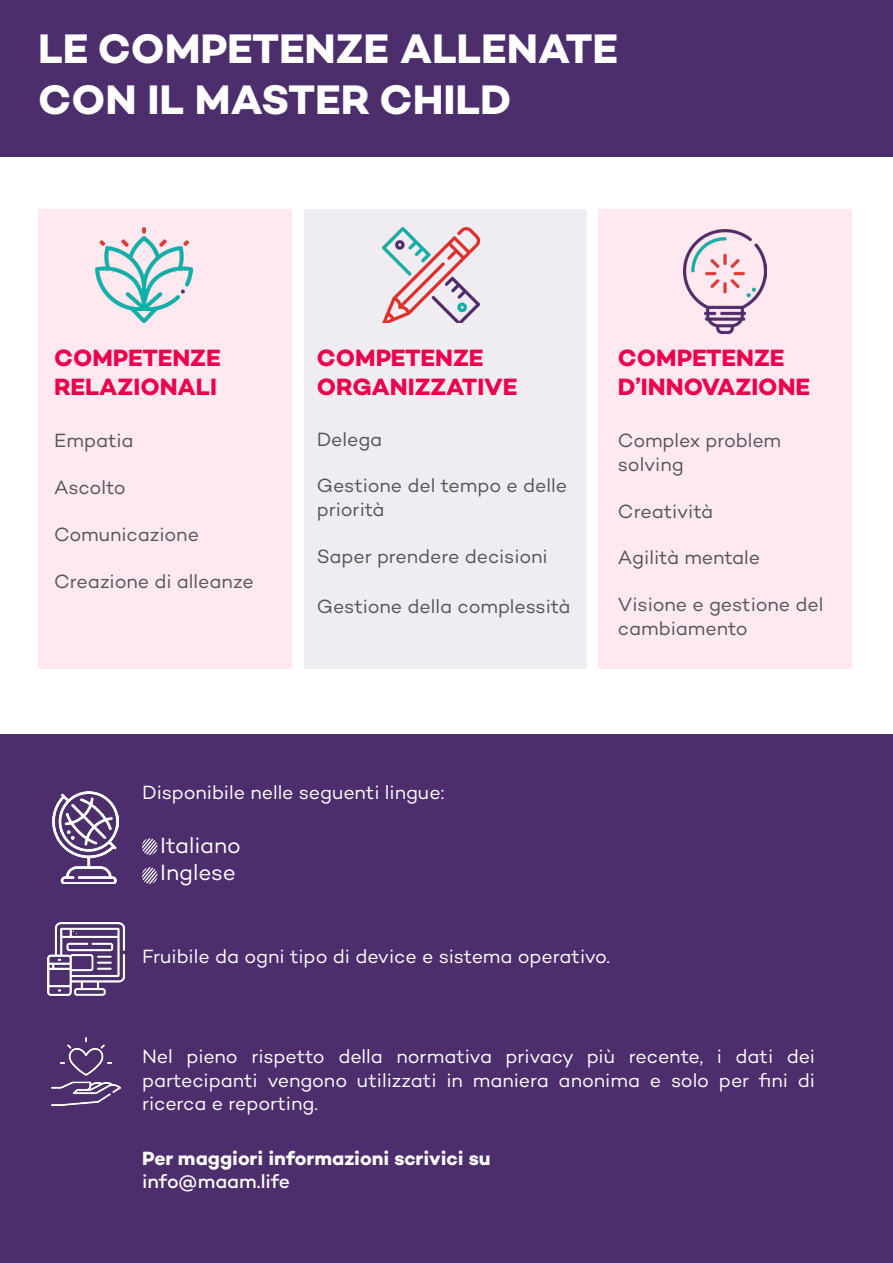
<style>
.page{position:relative;width:893px;height:1263px;background:#fff}
.page>*{position:absolute;margin:0;border:0;box-sizing:border-box;transform-origin:0 0}
.t1{font:700 42px/50.4px "Campton";color:#fff}
.t2{font:700 24px/28.8px "Campton";color:#ec004b}
.t3{font:22.5px/27px "Campton";color:#fff}
.t4{font:19.5px/23.4px "Campton";color:#fff;text-align:justify}
.t5{font:19.5px/23.4px "Campton";letter-spacing:-.005em;color:#54555a}
.t6{font:700 19.5px "Campton";color:#fff}
.t7{font:500 19.5px "Campton";color:#fff}
</style>
<div class="page">
<div style="left:598px;top:210px;width:254px;height:459px;background:#fde9ef"></div>
<div style="left:304px;top:210px;width:283px;height:459px;background:#efecf2"></div>
<div style="left:38px;top:210px;width:254px;height:459px;background:#fde9ef"></div>
<div style="left:0;top:0;width:893px;height:156px;background:#4d2e6d"></div>
<img style="left:95px;top:227px;width:98px;height:95px">
<img style="left:382px;top:227px;width:98px;height:95px">
<img style="left:684px;top:230px;width:83px;height:104px">
<div style="left:0;top:734px;width:893px;height:529px;background:#4d2e6d"></div>
<svg style="left:142px;top:838px;width:15px;height:17px"></svg>
<svg style="left:142px;top:867px;width:15px;height:17px"></svg>
<img style="left:47px;top:923px;width:78px;height:73px">
<img style="left:53px;top:792px;width:66px;height:92px">
<img style="left:52px;top:1037px;width:68px;height:68px">
<h1 class="t1" style="left:38px;top:23px;width:581px">LE COMPETENZE ALLENATE<br>CON IL MASTER CHILD</h1>
<p class="t2" style="left:54px;top:343px;width:168px">COMPETENZE<br>RELAZIONALI</p>
<p class="t5" style="left:54px;top:429px;width:81px">Empatia</p>
<p class="t5" style="left:54px;top:475px;width:73px">Ascolto</p>
<p class="t5" style="left:54px;top:522px;width:146px">Comunicazione</p>
<p class="t5" style="left:54px;top:569px;width:201px">Creazione di alleanze</p>
<p class="t2" style="left:317px;top:343px;width:202px">COMPETENZE<br>ORGANIZZATIVE</p>
<p class="t5" style="left:317px;top:427px;width:67px">Delega</p>
<p class="t5" style="left:317px;top:474px;width:252px">Gestione del tempo e delle priorità</p>
<p class="t5" style="left:317px;top:544px;width:232px">Saper prendere decisioni</p>
<p class="t5" style="left:317px;top:594px;width:255px">Gestione della complessità</p>
<p class="t2" style="left:618px;top:343px;width:194px">COMPETENZE<br>D’INNOVAZIONE</p>
<p class="t5" style="left:618px;top:429px;width:165px">Complex problem solving</p>
<p class="t5" style="left:618px;top:499px;width:97px">Creatività</p>
<p class="t5" style="left:618px;top:546px;width:144px">Agilità mentale</p>
<p class="t5" style="left:618px;top:592px;width:207px">Visione e gestione del cambiamento</p>
<p class="t4" style="left:142px;top:780px;width:304px">Disponibile nelle seguenti lingue:</p>
<p class="t3" style="left:160px;top:831px;width:82px">Italiano<br>Inglese</p>
<p class="t4" style="left:142px;top:944px;width:470px">Fruibile da ogni tipo di device e sistema operativo.</p>
<p class="t4" style="left:142px;top:1045px;width:675px">Nel pieno rispetto della normativa privacy più recente, i dati dei partecipanti vengono utilizzati in maniera anonima e solo per fini di ricerca e reporting.</p>
<p class="t6" style="left:142px;top:1146px;width:350px">Per maggiori informazioni scrivici su</p>
<p class="t7" style="left:142px;top:1169px;width:150px">info@maam.life</p>
</div>
